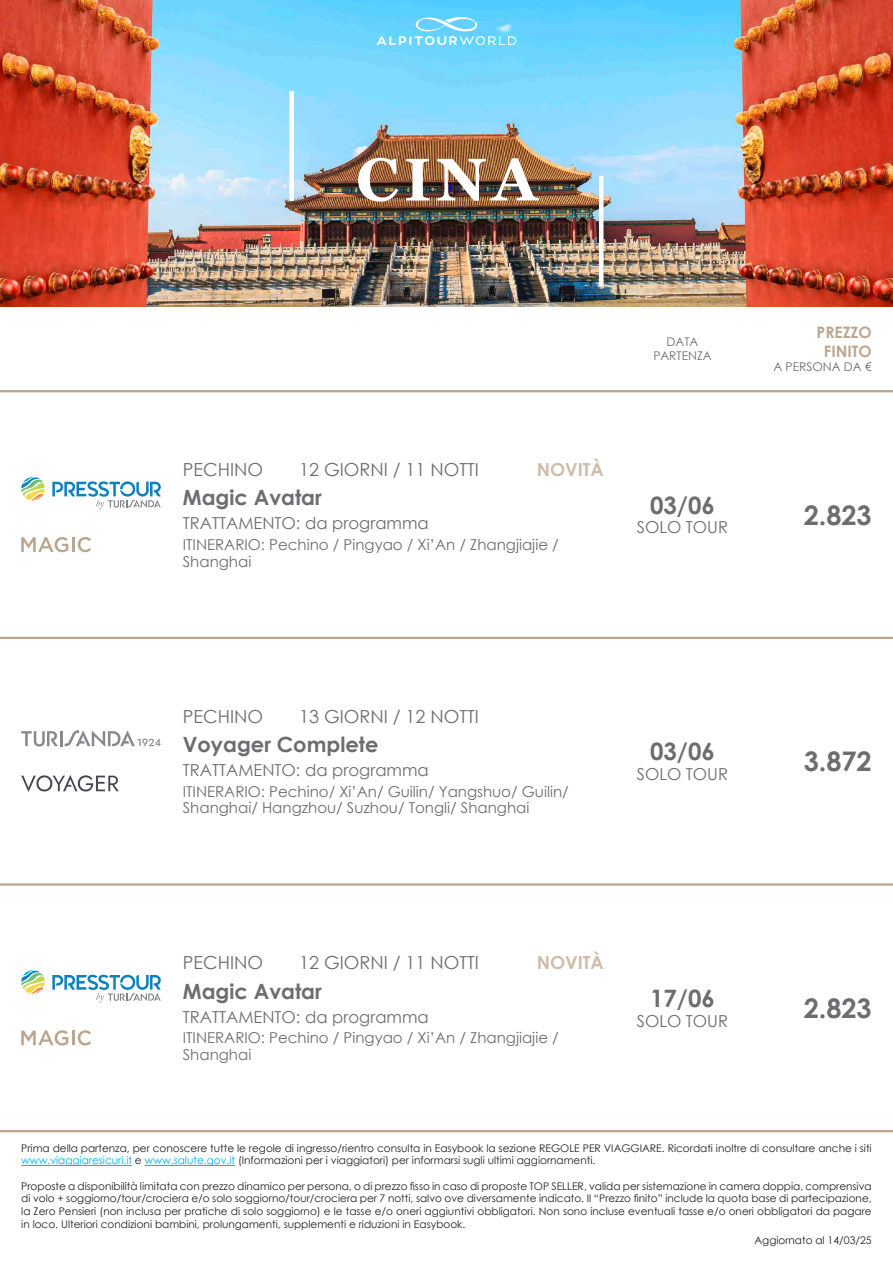
<style>
.page{position:relative;width:893px;height:1263px;background:#fff}
.page>*{position:absolute;margin:0;border:0;box-sizing:border-box;transform-origin:0 0}
.Titolo{font:700 60px "Georgia";color:#fff}
.Prezzo2{font:700 27px "Century Gothic";color:#6c6d70}
.Partenza{font:700 24px "Century Gothic";color:#6c6d70}
.Nome2{font:700 21px "Century Gothic";color:#6c6d70}
.Nome_localita{font:18px "Century Gothic";color:#6c6d70}
.Nome_localita-2{font:700 18px "Century Gothic";color:#cebcaa}
.Nome_durata{font:16.5px "Century Gothic";color:#6c6d70}
.Partenza_testo{font:16.5px "Century Gothic";color:#6c6d70}
.Prezzo_testatina1{font:700 15.75px "Century Gothic";color:#bba58f}
.Testo2{font:15px/16.5px "Century Gothic";color:#6c6d70}
.Partenza_testatina{font:12px "Century Gothic";color:#6c6d70}
.Prezzo_testatina2{font:12px "Century Gothic";color:#6c6d70}
.t1{font:10.5px/12.6px "Century Gothic";color:#231f20}
.s1{color:#00aeef}
</style>
<div class="page">
<img style="left:0;top:0;width:893px;height:306px">
<hr style="left:0;top:390px;width:893px;height:2px;background:#bba58f">
<div style="left:289px;top:91px;width:5px;height:110px;background:#fff"></div>
<hr style="left:599px;top:176px;width:4px;height:110px;background:#fff">
<svg style="left:21px;top:477px;width:24px;height:23px"></svg>
<svg style="left:52px;top:481px;width:109px;height:28px"></svg>
<svg style="left:21px;top:537px;width:70px;height:15px"></svg>
<hr style="left:0;top:637px;width:893px;height:2px;background:#bba58f">
<svg style="left:65px;top:730px;width:96px;height:17px"></svg>
<svg style="left:21px;top:731px;width:37px;height:15px"></svg>
<hr style="left:60px;top:731px;width:3px;height:15px;background:#8a8a8e">
<svg style="left:21px;top:775px;width:98px;height:17px"></svg>
<hr style="left:0;top:883px;width:893px;height:3px;background:#bba58f">
<svg style="left:21px;top:970px;width:24px;height:24px"></svg>
<svg style="left:52px;top:974px;width:109px;height:28px"></svg>
<svg style="left:21px;top:1030px;width:70px;height:15px"></svg>
<hr style="left:0;top:1130px;width:893px;height:2px;background:#bba58f">
<hr style="left:21px;top:1165px;width:111px;height:1px;background:#00aeef">
<hr style="left:145px;top:1165px;width:90px;height:1px;background:#00aeef">
<svg style="left:377px;top:17px;width:139px;height:28px;background:#7fd9fe"></svg>
<p class="Titolo" style="left:356px;top:141px;width:183px">CINA</p>
<p class="Partenza_testatina" style="left:667px;top:333px;width:33px">DATA</p>
<p class="Partenza_testatina" style="left:653px;top:348px;width:60px">PARTENZA</p>
<p class="Nome_localita" style="left:183px;top:457px;width:82px">PECHINO</p>
<p class="Nome_localita" style="left:299px;top:457px;width:181px">12 GIORNI / 11 NOTTI</p>
<p class="Nome_localita-2" style="left:537px;top:456px;width:68px">NOVITÀ</p>
<p class="Nome2" style="left:183px;top:482px;width:141px">Magic Avatar</p>
<p class="Nome_durata" style="left:183px;top:512px;width:247px">TRATTAMENTO: da programma</p>
<p class="Testo2" style="left:183px;top:536px;width:377px">ITINERARIO: Pechino / Pingyao / Xi’An / Zhangjiajie /<br>Shanghai</p>
<p class="Partenza" style="left:650px;top:487px;width:66px">03/06</p>
<p class="Partenza_testo" style="left:637px;top:516px;width:93px">SOLO TOUR</p>
<p class="Prezzo_testatina1" style="left:817px;top:320px;width:57px">PREZZO</p>
<p class="Prezzo_testatina1" style="left:824px;top:339px;width:49px">FINITO</p>
<p class="Prezzo_testatina2" style="left:773px;top:358px;width:100px">A PERSONA DA €</p>
<p class="Prezzo2" style="left:804px;top:494px;width:70px">2.823</p>
<p class="Nome_localita" style="left:183px;top:703px;width:82px">PECHINO</p>
<p class="Nome_localita" style="left:299px;top:703px;width:181px">13 GIORNI / 12 NOTTI</p>
<p class="Nome2" style="left:183px;top:728px;width:197px">Voyager Complete</p>
<p class="Nome_durata" style="left:183px;top:758px;width:247px">TRATTAMENTO: da programma</p>
<p class="Testo2" style="left:183px;top:783px;width:387px">ITINERARIO: Pechino/ Xi’An/ Guilin/ Yangshuo/ Guilin/<br>Shanghai/ Hangzhou/ Suzhou/ Tongli/ Shanghai</p>
<p class="Partenza" style="left:650px;top:733px;width:66px">03/06</p>
<p class="Partenza_testo" style="left:637px;top:763px;width:93px">SOLO TOUR</p>
<p class="Nome_localita" style="left:183px;top:950px;width:82px">PECHINO</p>
<p class="Nome_localita" style="left:299px;top:950px;width:181px">12 GIORNI / 11 NOTTI</p>
<p class="Nome_localita-2" style="left:537px;top:949px;width:68px">NOVITÀ</p>
<p class="Nome2" style="left:183px;top:975px;width:141px">Magic Avatar</p>
<p class="Nome_durata" style="left:183px;top:1005px;width:247px">TRATTAMENTO: da programma</p>
<p class="Testo2" style="left:183px;top:1029px;width:377px">ITINERARIO: Pechino / Pingyao / Xi’An / Zhangjiajie /<br>Shanghai</p>
<p class="Partenza" style="left:650px;top:980px;width:66px">17/06</p>
<p class="Partenza_testo" style="left:637px;top:1009px;width:93px">SOLO TOUR</p>
<p class="Prezzo2" style="left:804px;top:741px;width:70px">3.872</p>
<p class="Prezzo2" style="left:804px;top:988px;width:70px">2.823</p>
<p class="t1" style="left:21px;top:1141px;width:852px">Prima della partenza, per conoscere tutte le regole di ingresso/rientro consulta in Easybook la sezione REGOLE PER VIAGGIARE. Ricordati inoltre di consultare anche i siti <span class="s1">www.viaggiaresicuri.it</span> e <span class="s1">www.salute.gov.it</span> (Informazioni per i viaggiatori) per informarsi sugli ultimi aggiornamenti.</p>
<p class="t1" style="left:21px;top:1179px;width:852px;text-align:justify">Proposte a disponibilità limitata con prezzo dinamico per persona, o di prezzo fisso in caso di proposte TOP SELLER, valida per sistemazione in camera doppia, comprensiva di volo + soggiorno/tour/crociera e/o solo soggiorno/tour/crociera per 7 notti, salvo ove diversamente indicato. Il “Prezzo finito” include la quota base di partecipazione, la Zero Pensieri (non inclusa per pratiche di solo soggiorno) e le tasse e/o oneri aggiuntivi obbligatori. Non sono incluse eventuali tasse e/o oneri obbligatori da pagare in loco. Ulteriori condizioni bambini, prolungamenti, supplementi e riduzioni in Easybook.</p>
<p class="t1" style="left:754px;top:1233px;width:119px">Aggiornato al 14/03/25</p>
</div>
